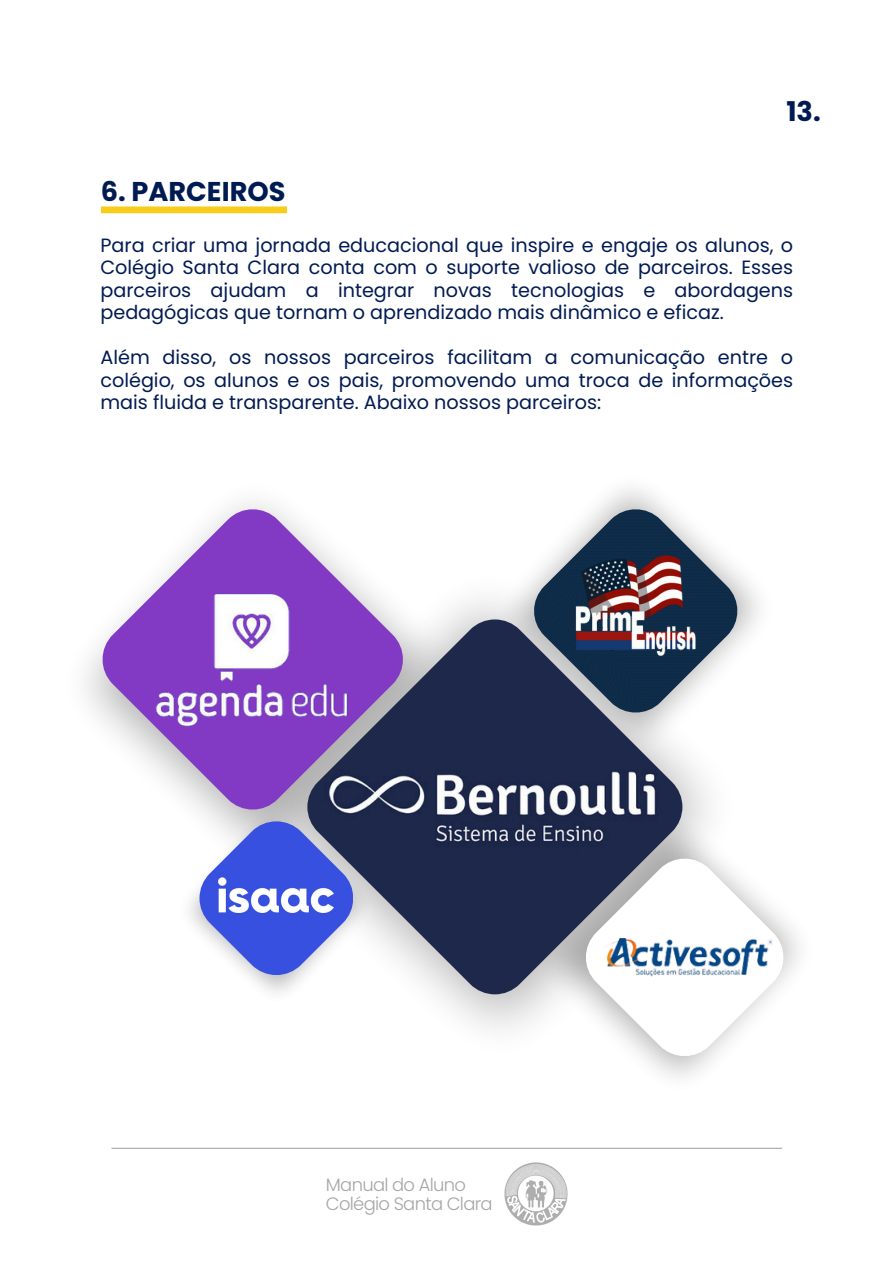
<style>
.page{position:relative;width:894px;height:1264px;background:#fff}
.page>*{position:absolute;margin:0;border:0;box-sizing:border-box;transform-origin:0 0}
.t1{font:700 27.15px "Poppins";color:#001b52}
.t2{font:19.2px/22.5px "Poppins";color:#001b52;text-align:justify}
.t3{font:300 17.85px "Poppins";letter-spacing:-.035em;color:#a6a6a6}
</style>
<div class="page">
<div style="left:101px;top:206px;width:186px;height:7px;background:#f8cc18"></div>
<img style="left:504px;top:1162px;width:63px;height:63px">
<hr style="left:111px;top:1147px;width:670px;height:1px;background:#a6a6a6">
<img style="left:191px;top:918px;width:114px;height:75px">
<img style="left:84px;top:502px;width:418px;height:416px">
<svg style="left:102px;top:509px;width:301px;height:300px"></svg>
<img style="left:307px;top:619px;width:375px;height:375px">
<img style="left:533px;top:508px;width:205px;height:205px">
<img style="left:199px;top:821px;width:154px;height:153px">
<svg style="left:585px;top:858px;width:198px;height:198px"></svg>
<img style="left:128px;top:528px;width:249px;height:249px">
<img style="left:604px;top:938px;width:168px;height:38px">
<img style="left:542px;top:521px;width:187px;height:135px">
<h2 class="t1" style="left:101px;top:173px;width:186px">6. PARCEIROS</h2>
<p class="t1" style="left:786px;top:93px;width:36px">13.</p>
<p class="t2" style="left:100px;top:233px;width:694px">Para criar uma jornada educacional que inspire e engaje os alunos, o Colégio Santa Clara conta com o suporte valioso de parceiros. Esses parceiros ajudam a integrar novas tecnologias e abordagens pedagógicas que tornam o aprendizado mais dinâmico e eficaz.</p>
<p class="t2" style="left:100px;top:346px;width:694px">Além disso, os nossos parceiros facilitam a comunicação entre o colégio, os alunos e os pais, promovendo uma troca de informações mais fluida e transparente. Abaixo nossos parceiros:</p>
<p class="t3" style="left:326px;top:1171px;width:141px">Manual do Aluno</p>
<p class="t3" style="left:326px;top:1190px;width:168px">Colégio Santa Clara</p>
</div>
